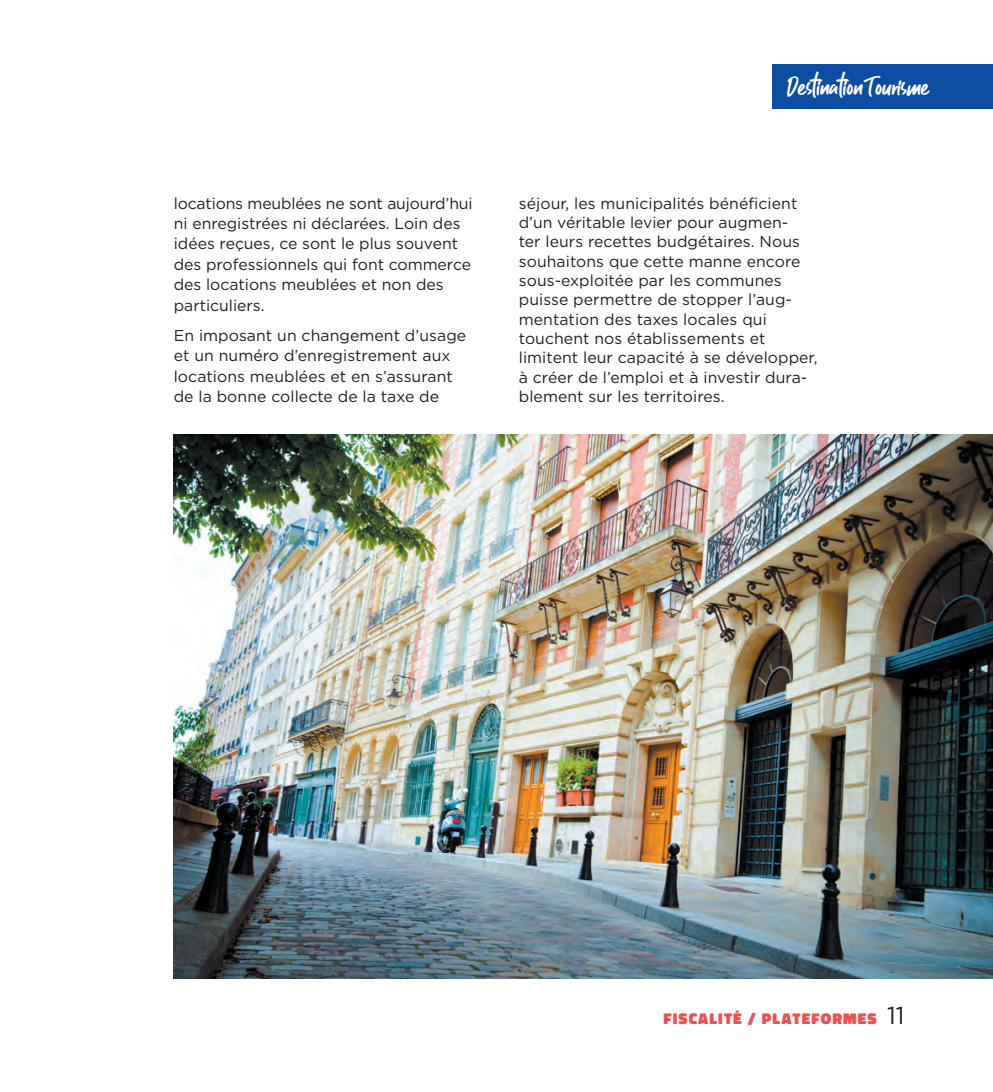
<style>
.page{position:relative;width:993px;height:1092px;background:#fff}
.page>*{position:absolute;margin:0;border:0;box-sizing:border-box;transform-origin:0 0}
.t1{font:24.5px "Guthen Bloots Personal Use";color:#fff}
.t2{font:24.5px "Gotham";color:#231f20}
.t3{font:15.75px/19.2px "Gotham";letter-spacing:.005em;color:#231f20}
.t4{font:900 15.75px "Don Jose";letter-spacing:.07em;color:#ef5052}
</style>
<div class="page">
<div style="left:772px;top:64px;width:220px;height:45px;background:#0d4da1"></div>
<img style="left:174px;top:434px;width:818px;height:544px">
<p class="t3" style="left:174px;top:192px;width:300px;line-height:20.3px">locations meublées ne sont aujourd’hui ni enregistrées ni déclarées. Loin des idées reçues, ce sont le plus souvent des professionnels qui font commerce des locations meublées et non des particuliers.</p>
<p class="t3" style="left:174px;top:325px;width:294px;line-height:20.3px">En imposant un changement d’usage et un numéro d’enregistrement aux locations meublées et en s’assurant de la bonne collecte de la taxe de</p>
<h1 class="t1" style="left:787px;top:71px;width:143px">Destination Tourisme</h1>
<p class="t3" style="left:518px;top:193px;width:300px">séjour, les municipalités bénéficient d’un véritable levier pour augmen-<br>ter leurs recettes budgétaires. Nous souhaitons que cette manne encore sous-exploitée par les communes puisse permettre de stopper l’aug&shy;mentation des taxes locales qui touchent nos établissements et limitent leur capacité à se développer, à créer de l’emploi et à investir dura&shy;blement sur les territoires.</p>
<p class="t4" style="left:663px;top:1010px;width:215px">FISCALITÉ / PLATEFORMES</p>
<h1 class="t2" style="left:886px;top:999px;width:19px">11</h1>
</div>
